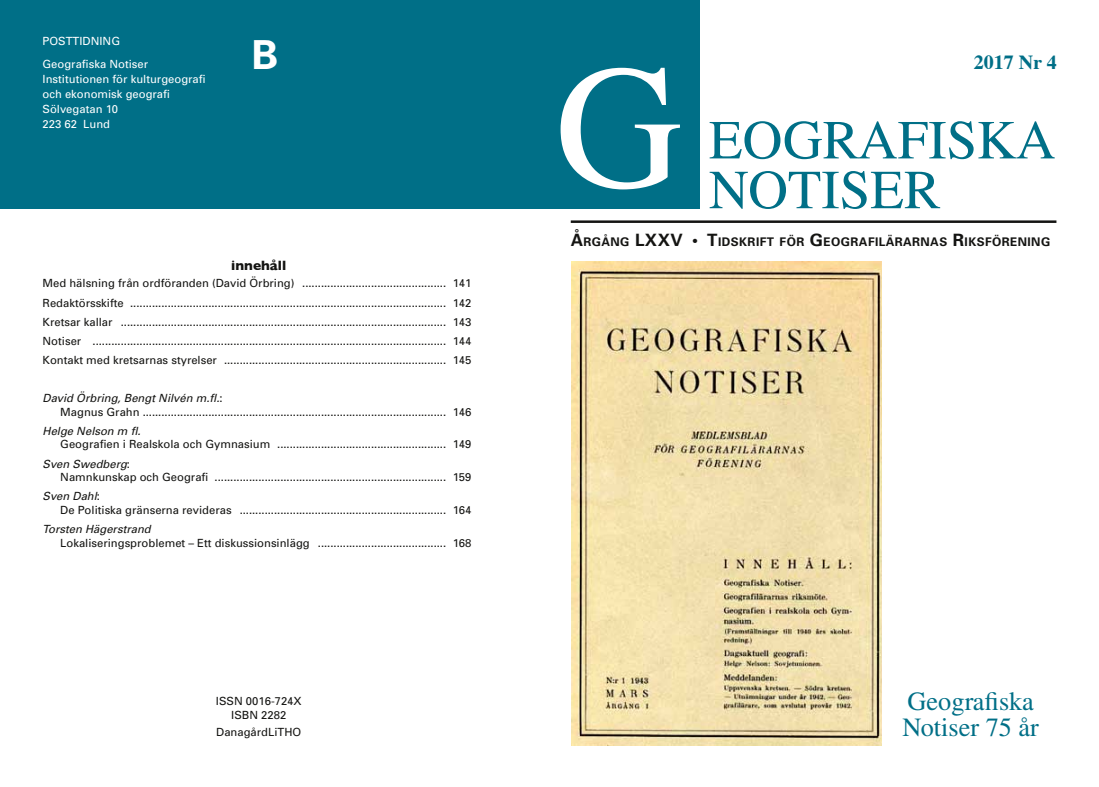
<style>
.page{position:relative;width:1099px;height:787px;background:#fff}
.page>*{position:absolute;margin:0;border:0;box-sizing:border-box;transform-origin:0 0}
.t1{font:176.25px "STIX General";color:#fff}
.t2{font:55px/49.8px "STIX General";color:#006f87}
.t3{font:700 40px "Univers";color:#fff}
.t4{font:26.25px/26px "STIX General";color:#006f87}
.t5{font:700 20px "Times";color:#006f87}
.t6{font:700 13.75px "Gill Sans";color:#141412}
.t7{font:700 11.88px "Univers";letter-spacing:.035em;color:#141412}
.t8{font:11.25px/19.1px "Univers";color:#141412}
.t9{font:11.25px/15px "Univers";color:#fff}
.t10{font:italic 11.25px "Univers";color:#141412}
.s1{font-style:italic}
.s2{font-size:17px}
</style>
<div class="page">
<hr style="left:570px;top:220px;width:486px;height:3px;background:#141412">
<div style="left:0;top:0;width:699px;height:209px;background:#006f87"></div>
<img style="left:571px;top:261px;width:310px;height:484px">
<p class="t9" style="left:43px;top:30px;width:107px;line-height:22.1px">POSTTIDNING<br>Geografiska Notiser</p>
<p class="t9" style="left:43px;top:71px;width:165px">Institutionen för kulturgeografi och ekonomisk geografi<br>Sölvegatan 10<br>223 62 Lund</p>
<h3 class="t3" style="left:251px;top:29px;width:28px">B</h3>
<p class="t6" style="left:231px;top:254px;width:56px">innehåll</p>
<p class="t8" style="left:43px;top:274px;width:430px;text-align:justify">Med hälsning från ordföranden (David Örbring) .............................................. 141<br>Redaktörsskifte ..................................................................................................... 142<br>Kretsar kallar ........................................................................................................ 143<br>Notiser ................................................................................................................. 144<br>Kontakt med kretsarnas styrelser ....................................................................... 145</p>
<p class="t8" style="left:60px;top:391px;width:413px;line-height:13.8px;text-indent:-18px"><span class="s1">David Örbring, Bengt Nilvén m.fl.</span>:<br>Magnus Grahn ................................................................................................. 146</p>
<p class="t10" style="left:43px;top:424px;width:100px">Helge Nelson m fl.</p>
<p class="t8" style="left:43px;top:435px;width:430px;text-indent:18px">Geografien i Realskola och Gymnasium ...................................................... 149<br><span class="s1">Sven Swedberg</span>:</p>
<p class="t8" style="left:43px;top:467px;width:430px;text-indent:18px">Namnkunskap och Geografi .......................................................................... 159<br><span class="s1">Sven Dahl</span>:</p>
<p class="t8" style="left:60px;top:500px;width:413px">De Politiska gränserna revideras .................................................................. 164</p>
<p class="t10" style="left:43px;top:522px;width:110px">Torsten Hägerstrand</p>
<p class="t8" style="left:60px;top:533px;width:413px">Lokaliseringsproblemet – Ett diskussionsinlägg ......................................... 168</p>
<p class="t8" style="left:216px;top:693px;width:87px;line-height:13.8px;text-align:center">ISSN 0016-724X<br>ISBN 2282</p>
<p class="t8" style="left:216px;top:722px;width:87px">DanagårdLiTHO</p>
<h1 class="t1" style="left:555px;top:7px;width:129px">G</h1>
<h3 class="t5" style="left:973px;top:43px;width:84px">2017 Nr 4</h3>
<h2 class="t2" style="left:709px;top:118px;width:348px">EOGRAFISKA<br>NOTISER</h2>
<p class="t7" style="left:570px;top:234px;width:481px"><span class="s2">Å</span>RGÅNG <span class="s2">LXXV • T</span>IDSKRIFT FÖR <span class="s2">G</span>EOGRAFILÄRARNAS <span class="s2">R</span>IKSFÖRENING</p>
<h3 class="t4" style="left:902px;top:689px;width:138px">Geografiska<br>Notiser 75 år</h3>
</div>
